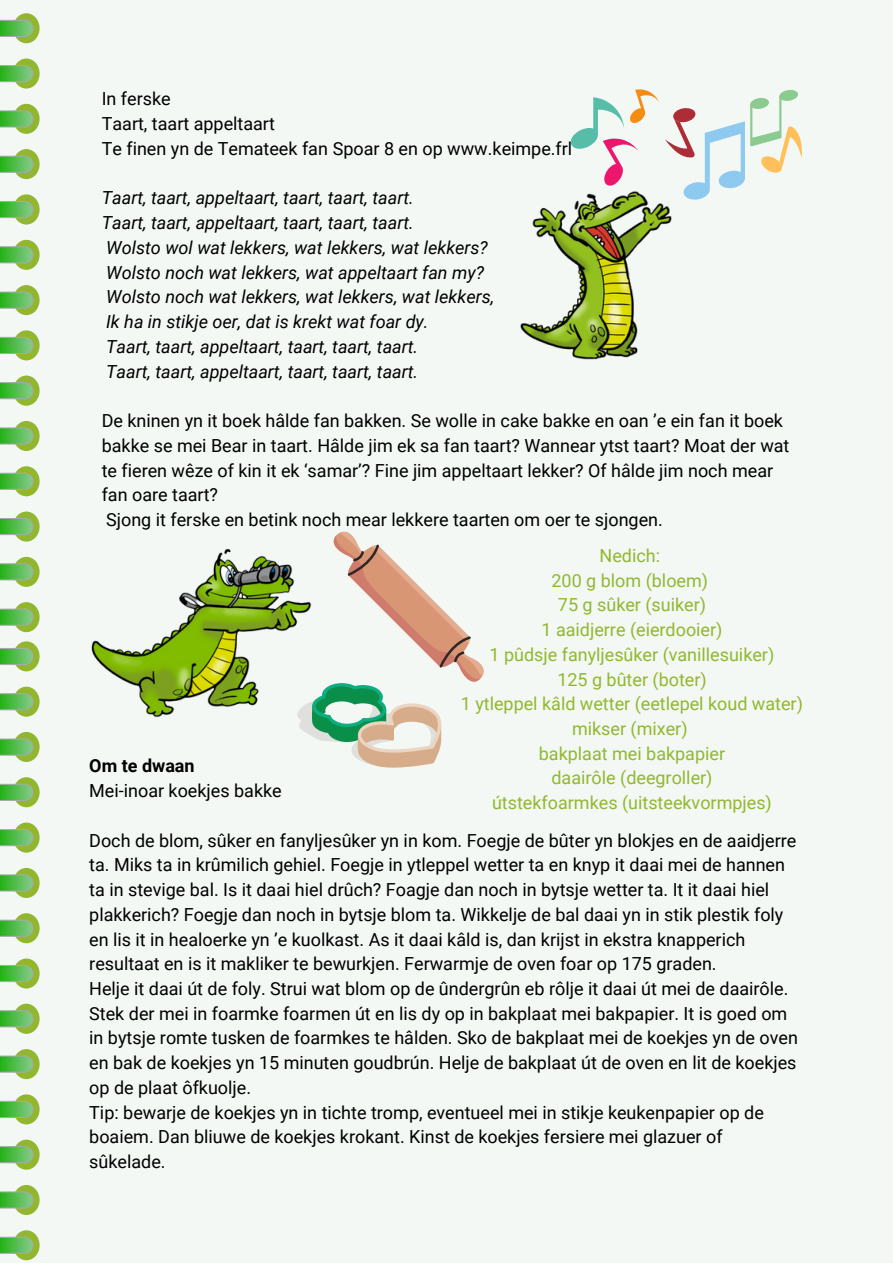
<style>
.page{position:relative;width:893px;height:1264px;background:#fff}
.page>*{position:absolute;margin:0;border:0;box-sizing:border-box;transform-origin:0 0}
.t1{font:18px/24.8px "Roboto";color:#000}
.t2{font:italic 18px "Roboto";color:#000}
.t3{font:18px "Roboto";color:#92b72f}
.t4{font:700 18px "Roboto";color:#000}
</style>
<div class="page">
<div style="left:0;top:0;width:892px;height:1262px;background:#f3f8f5"></div>
<svg style="left:665px;top:90px;width:137px;height:110px"></svg>
<svg style="left:570px;top:89px;width:89px;height:97px"></svg>
<svg style="left:307px;top:531px;width:177px;height:236px"></svg>
<svg style="left:0;top:641px;width:40px;height:619px"></svg>
<svg style="left:0;top:13px;width:40px;height:619px"></svg>
<img style="left:520px;top:186px;width:151px;height:173px">
<img style="left:91px;top:531px;width:228px;height:202px">
<p class="t1" style="left:102px;top:87px;width:70px">In ferske</p>
<p class="t1" style="left:102px;top:112px;width:175px">Taart, taart appeltaart</p>
<p class="t1" style="left:102px;top:136px;width:472px">Te finen yn de Temateek fan Spoar 8 en op www.keimpe.frl</p>
<p class="t2" style="left:102px;top:188px;width:313px">Taart, taart, appeltaart, taart, taart, taart.</p>
<p class="t2" style="left:102px;top:212px;width:313px">Taart, taart, appeltaart, taart, taart, taart.</p>
<p class="t2" style="left:106px;top:237px;width:383px">Wolsto wol wat lekkers, wat lekkers, wat lekkers?</p>
<p class="t2" style="left:106px;top:262px;width:379px">Wolsto noch wat lekkers, wat appeltaart fan my?</p>
<p class="t2" style="left:106px;top:287px;width:389px">Wolsto noch wat lekkers, wat lekkers, wat lekkers,</p>
<p class="t2" style="left:106px;top:311px;width:324px">Ik ha in stikje oer, dat is krekt wat foar dy.</p>
<p class="t2" style="left:106px;top:336px;width:313px">Taart, taart, appeltaart, taart, taart, taart.</p>
<p class="t2" style="left:106px;top:361px;width:313px">Taart, taart, appeltaart, taart, taart, taart.</p>
<p class="t1" style="left:102px;top:408px;width:689px">De kninen yn it boek hâlde fan bakken. Se wolle in cake bakke en oan ’e ein fan it boek bakke se mei Bear in taart. Hâlde jim ek sa fan taart? Wannear ytst taart? Moat der wat te fieren wêze of kin it ek ‘samar’? Fine jim appeltaart lekker? Of hâlde jim noch mear fan oare taart?</p>
<p class="t1" style="left:106px;top:507px;width:558px">Sjong it ferske en betink noch mear lekkere taarten om oer te sjongen.</p>
<p class="t3" style="left:599px;top:545px;width:62px">Nedich:</p>
<p class="t3" style="left:551px;top:570px;width:158px">200 g blom (bloem)</p>
<p class="t3" style="left:558px;top:594px;width:150px">75 g sûker (suiker)</p>
<p class="t3" style="left:541px;top:619px;width:182px">1 aaidjerre (eierdooier)</p>
<p class="t3" style="left:489px;top:644px;width:286px">1 pûdsje fanyljesûker (vanillesuiker)</p>
<p class="t3" style="left:557px;top:669px;width:151px">125 g bûter (boter)</p>
<p class="t3" style="left:461px;top:693px;width:343px">1 ytleppel kâld wetter (eetlepel koud water)</p>
<p class="t3" style="left:572px;top:718px;width:117px">mikser (mixer)</p>
<p class="t3" style="left:539px;top:743px;width:188px">bakplaat mei bakpapier</p>
<p class="t3" style="left:551px;top:767px;width:162px">daairôle (deegroller)</p>
<p class="t3" style="left:492px;top:792px;width:281px">útstekfoarmkes (uitsteekvormpjes)</p>
<p class="t4" style="left:89px;top:755px;width:107px">Om te dwaan</p>
<p class="t1" style="left:89px;top:778px;width:194px">Mei-inoar koekjes bakke</p>
<p class="t1" style="left:89px;top:828px;width:708px">Doch de blom, sûker en fanyljesûker yn in kom. Foegje de bûter yn blokjes en de aaidjerre ta. Miks ta in krûmilich gehiel. Foegje in ytleppel wetter ta en knyp it daai mei de hannen ta in stevige bal. Is it daai hiel drûch? Foagje dan noch in bytsje wetter ta. It it daai hiel plakkerich? Foegje dan noch in bytsje blom ta. Wikkelje de bal daai yn in stik plestik foly en lis it in healoerke yn ’e kuolkast. As it daai kâld is, dan krijst in ekstra knapperich resultaat en is it makliker te bewurkjen. Ferwarmje de oven foar op 175 graden.</p>
<p class="t1" style="left:89px;top:976px;width:710px">Helje it daai út de foly. Strui wat blom op de ûndergrûn eb rôlje it daai út mei de daairôle.<br>Stek der mei in foarmke foarmen út en lis dy op in bakplaat mei bakpapier. It is goed om in bytsje romte tusken de foarmkes te hâlden. Sko de bakplaat mei de koekjes yn de oven en bak de koekjes yn 15 minuten goudbrún. Helje de bakplaat út de oven en lit de koekjes op de plaat ôfkuolje.</p>
<p class="t1" style="left:89px;top:1100px;width:676px">Tip: bewarje de koekjes yn in tichte tromp, eventueel mei in stikje keukenpapier op de boaiem. Dan bliuwe de koekjes krokant. Kinst de koekjes fersiere mei glazuer of sûkelade.</p>
</div>
